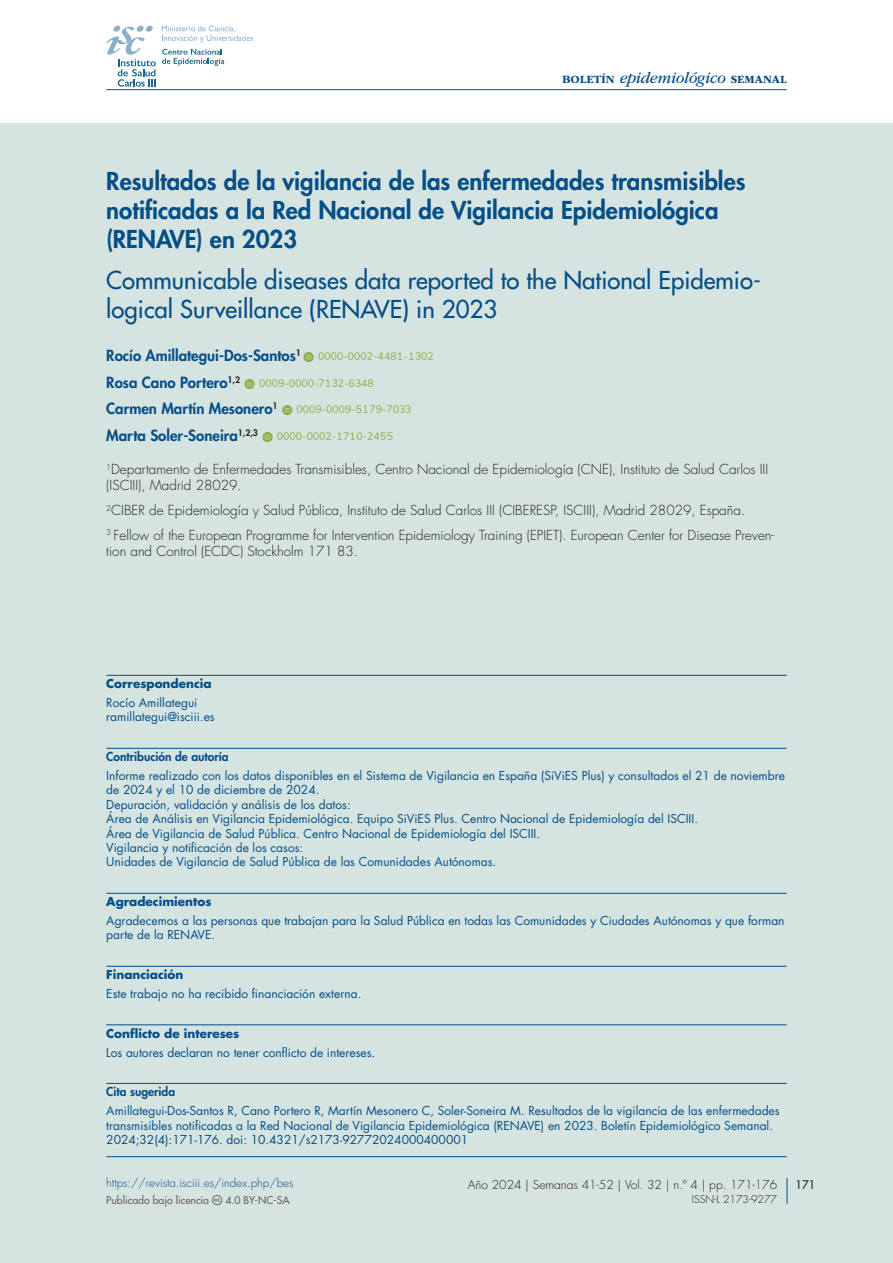
<style>
.page{position:relative;width:893px;height:1263px;background:#fff}
.page>*{position:absolute;margin:0;border:0;box-sizing:border-box;transform-origin:0 0}
.sps_titulo_original{font:800 24px/28.8px "Futura Std";color:#044e87}
.sps_titulo_traduc{font:500 24px/28.8px "Futura Std";color:#044e87}
.sps_autores{font:800 15px "Futura Std";color:#044e87}
.sps_afiliaciones{font:300 13.5px/16.2px "Futura Std";color:#231f20}
.sps_texto_metadatos{font:12px/14.4px "Futura Std";color:#044e87}
.sps_titulo_metadatos{font:700 12px "Futura Std";color:#044e87}
.t1{font:300 12px "Futura Std";color:#231f20}
.sps_titulo_metadatos-2{font:800 12px "Futura Std";color:#044e87}
.t2{font:300 11.55px "Futura Std";color:#044e87}
.t3{font:700 11.55px "ITC Garamond Std";color:#044e87}
.t4{font:500 11.55px "Futura Std";color:#231f20}
.t5{font:500 10.5px "Futura Std";color:#636366}
.t6{font:300 10.5px "Futura Std";color:#231f20}
.sps_autores-2{font:10.5px "Font Awesome 5 Brands";color:#8bae44}
.s1{font-weight:400;font-style:italic;font-size:16.5px}
</style>
<div class="page">
<div style="left:0;top:123px;width:893px;height:1140px;background:#d6e4e1"></div>
<svg style="left:787px;top:1178px;width:1px;height:26px"></svg>
<hr style="left:106px;top:89px;width:681px;height:1px;background:#044e87">
<svg style="left:162px;top:26px;width:91px;height:17px"></svg>
<svg style="left:106px;top:26px;width:50px;height:61px"></svg>
<svg style="left:162px;top:49px;width:62px;height:17px"></svg>
<hr style="left:106px;top:675px;width:681px;height:1px;background:#044e87">
<hr style="left:106px;top:748px;width:681px;height:1px;background:#044e87">
<hr style="left:106px;top:893px;width:681px;height:1px;background:#044e87">
<hr style="left:106px;top:966px;width:681px;height:1px;background:#044e87">
<hr style="left:106px;top:1024px;width:681px;height:1px;background:#044e87">
<hr style="left:106px;top:1083px;width:681px;height:1px;background:#044e87">
<hr style="left:106px;top:1156px;width:681px;height:1px;background:#044e87">
<p class="t3" style="left:562px;top:73px;width:226px">BOLETÍN <span class="s1">epidemiológico</span> SEMANAL</p>
<p class="sps_titulo_original" style="left:106px;top:167px;width:641px">Resultados de la vigilancia de las enfermedades transmisibles notificadas a la Red Nacional de Vigilancia Epidemiológica (RENAVE) en 2023</p>
<p class="sps_titulo_traduc" style="left:106px;top:266px;width:656px">Communicable diseases data reported to the National Epidemio&shy;logical Surveillance (RENAVE) in 2023</p>
<p class="sps_autores" style="left:106px;top:346px;width:196px">Rocío Amillategui-Dos-Santos<sup>1</sup></p>
<p class="sps_autores" style="left:106px;top:373px;width:135px">Rosa Cano Portero<sup>1,2</sup></p>
<p class="sps_autores-2" style="left:332px;top:379px;width:37px">✓ ✓✔</p>
<p class="sps_autores" style="left:106px;top:399px;width:173px">Carmen Martín Mesonero<sup>1</sup></p>
<p class="sps_autores" style="left:106px;top:426px;width:153px">Marta Soler-Soneira<sup>1,2,3</sup></p>
<p class="sps_afiliaciones" style="left:106px;top:461px;width:663px"><sup>1</sup>Departamento de Enfermedades Transmisibles, Centro Nacional de Epidemiología (CNE), Instituto de Salud Carlos III (ISCIII), Madrid 28029.</p>
<p class="sps_afiliaciones" style="left:106px;top:502px;width:640px"><sup>2</sup>CIBER de Epidemiología y Salud Pública, Instituto de Salud Carlos III (CIBERESP, ISCIII), Madrid 28029, España.</p>
<p class="sps_afiliaciones" style="left:106px;top:527px;width:669px"><sup>3</sup> Fellow of the European Programme for Intervention Epidemiology Training (EPIET). European Center for Disease Preven&shy;tion and Control (ECDC) Stockholm 171 83.</p>
<p class="sps_titulo_metadatos" style="left:106px;top:676px;width:107px">Correspondencia</p>
<p class="sps_texto_metadatos" style="left:106px;top:695px;width:93px">Rocío Amillategui</p>
<p class="sps_texto_metadatos" style="left:106px;top:710px;width:110px">ramillategui@isciii.es</p>
<p class="sps_titulo_metadatos-2" style="left:106px;top:749px;width:124px">Contribución de autoría</p>
<p class="sps_texto_metadatos" style="left:106px;top:768px;width:680px">Informe realizado con los datos disponibles en el Sistema de Vigilancia en España (SiViES Plus) y consultados el 21 de noviembre de 2024 y el 10 de diciembre de 2024.</p>
<p class="sps_texto_metadatos" style="left:106px;top:797px;width:246px">Depuración, validación y análisis de los datos:</p>
<p class="sps_texto_metadatos" style="left:106px;top:812px;width:593px">Área de Análisis en Vigilancia Epidemiológica. Equipo SiViES Plus. Centro Nacional de Epidemiología del ISCIII.</p>
<p class="sps_texto_metadatos" style="left:106px;top:826px;width:435px">Área de Vigilancia de Salud Pública. Centro Nacional de Epidemiología del ISCIII.</p>
<p class="sps_texto_metadatos" style="left:106px;top:840px;width:198px">Vigilancia y notificación de los casos:</p>
<p class="sps_texto_metadatos" style="left:106px;top:855px;width:392px">Unidades de Vigilancia de Salud Pública de las Comunidades Autónomas.</p>
<p class="sps_titulo_metadatos" style="left:106px;top:894px;width:107px">Agradecimientos</p>
<p class="sps_texto_metadatos" style="left:106px;top:913px;width:680px">Agradecemos a las personas que trabajan para la Salud Pública en todas las Comunidades y Ciudades Autónomas y que forman parte de la RENAVE.</p>
<p class="sps_titulo_metadatos" style="left:106px;top:967px;width:79px">Financiación</p>
<p class="sps_texto_metadatos" style="left:106px;top:986px;width:257px">Este trabajo no ha recibido financiación externa.</p>
<p class="sps_titulo_metadatos" style="left:106px;top:1025px;width:135px">Conflicto de intereses</p>
<p class="sps_texto_metadatos" style="left:106px;top:1045px;width:270px">Los autores declaran no tener conflicto de intereses.</p>
<p class="sps_titulo_metadatos-2" style="left:106px;top:1084px;width:70px">Cita sugerida</p>
<p class="sps_texto_metadatos" style="left:106px;top:1104px;width:675px">Amillategui-Dos-Santos R, Cano Portero R, Martín Mesonero C, Soler-Soneira M. Resultados de la vigilancia de las enfermedades transmisibles notificadas a la Red Nacional de Vigilancia Epidemiológica (RENAVE) en 2023. Boletín Epidemiológico Semanal.<br>2024;32(4):171-176. doi: 10.4321/s2173-92772024000400001</p>
<p class="t2" style="left:106px;top:1176px;width:189px">https://revista.isciii.es/index.php/bes</p>
<p class="t5" style="left:106px;top:1193px;width:185px">Publicado bajo licencia ▼❖□□■▲ 4.0 BY-NC-SA</p>
<p class="t1" style="left:468px;top:1177px;width:311px">Año 2024 | Semanas 41-52 | Vol. 32 | n.º 4 | pp. 171-176</p>
<p class="t4" style="left:795px;top:1177px;width:22px">171</p>
<p class="t6" style="left:692px;top:1193px;width:87px">ISSN-L 2173-9277</p>
</div>
